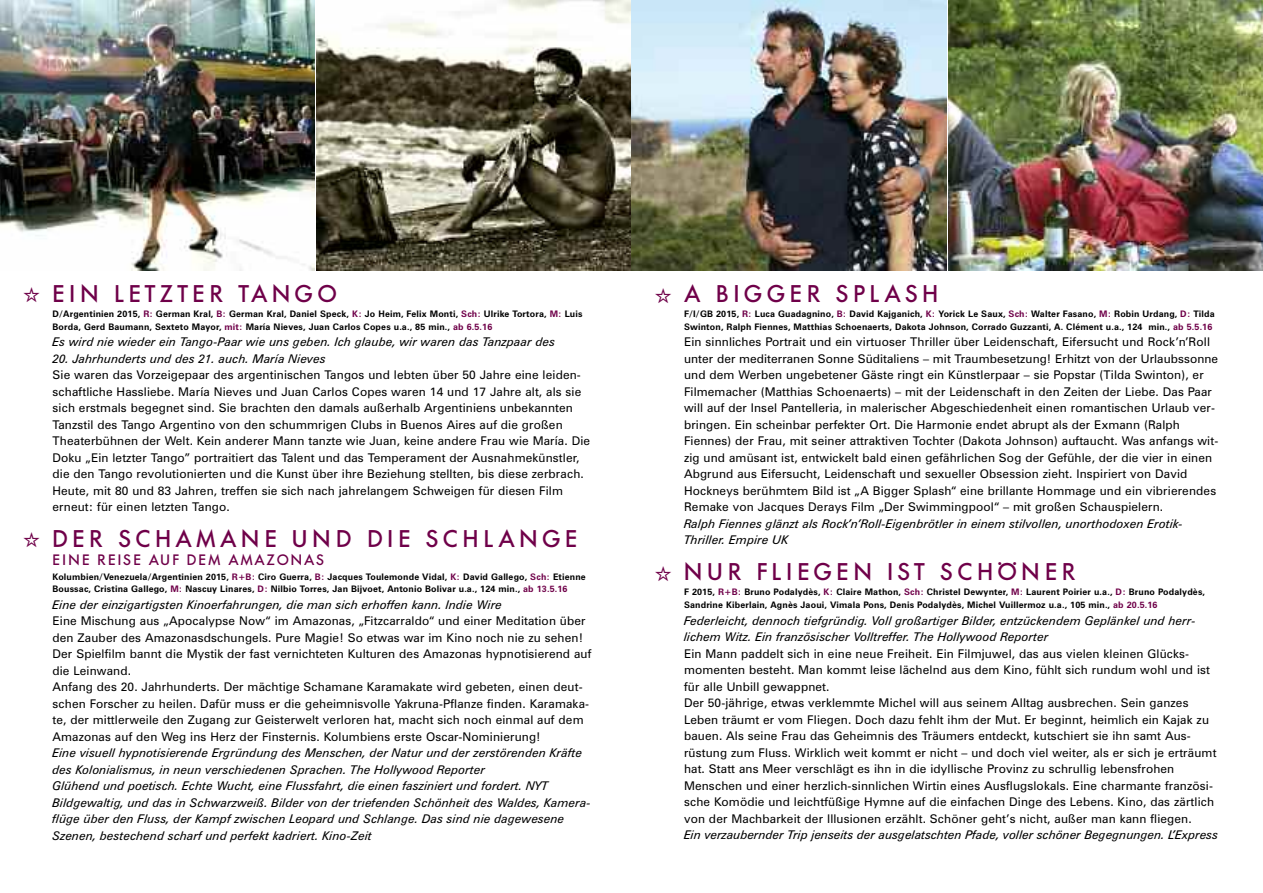
<style>
.page{position:relative;width:1263px;height:893px;background:#fff}
.page>*{position:absolute;margin:0;border:0;box-sizing:border-box;transform-origin:0 0}
.t1{font:500 24px "Futura BQ";letter-spacing:.17em;color:#6f0049}
.t2{font:500 15px "Futura BQ";letter-spacing:.115em;color:#6f0049}
.t3{font:12px/16.5px "Zurich BT";letter-spacing:.01em;color:#000}
.t4{font:italic 12px/16.5px "Zurich BT";color:#000}
.t5{font:700 9px/12.8px "Zurich BT";letter-spacing:.015em;color:#000}
.s1{color:#6f0049}
</style>
<div class="page">
<img style="left:0;top:0;width:315px;height:270px">
<img style="left:317px;top:0;width:629px;height:270px">
<img style="left:948px;top:0;width:315px;height:270px">
<h1 class="t1" style="left:53px;top:280px;width:287px">EIN LETZTER TANGO</h1>
<p class="t5" style="left:53px;top:308px;width:531px">D/Argentinien 2015, <span class="s1">R:</span> German Kral, <span class="s1">B:</span> German Kral, Daniel Speck, <span class="s1">K:</span> Jo Heim, Felix Monti, <span class="s1">Sch:</span> Ulrike Tortora, <span class="s1">M:</span> Luis<br>Borda, Gerd Baumann, Sexteto Mayor, <span class="s1">mit:</span> María Nieves, Juan Carlos Copes u.a., 85 min., <span class="s1">ab 6.5.16</span></p>
<p class="t4" style="left:53px;top:335px;width:504px">Es wird nie wieder ein Tango-Paar wie uns geben. Ich glaube, wir waren das Tanzpaar des</p>
<p class="t4" style="left:53px;top:351px;width:275px">20. Jahrhunderts und des 21. auch. María Nieves</p>
<p class="t3" style="left:53px;top:368px;width:539px">Sie waren das Vorzeigepaar des argentinischen Tangos und lebten über 50 Jahre eine leiden&shy;schaftliche Hassliebe. María Nieves und Juan Carlos Copes waren 14 und 17 Jahre alt, als sie sich erstmals begegnet sind. Sie brachten den damals außerhalb Argentiniens unbekannten Tanzstil des Tango Argentino von den schummrigen Clubs in Buenos Aires auf die großen Theaterbühnen der Welt. Kein anderer Mann tanzte wie Juan, keine andere Frau wie María. Die Doku „Ein letzter Tango” portraitiert das Talent und das Temperament der Ausnahmekünstler, die den Tango revolutionierten und die Kunst über ihre Beziehung stellten, bis diese zerbrach.<br>Heute, mit 80 und 83 Jahren, treffen sie sich nach jahrelangem Schweigen für diesen Film erneut: für einen letzten Tango.</p>
<h1 class="t1" style="left:53px;top:526px;width:526px">DER SCHAMANE UND DIE SCHLANGE</h1>
<p class="t2" style="left:53px;top:551px;width:273px">EINE REISE AUF DEM AMAZONAS</p>
<p class="t5" style="left:53px;top:571px;width:535px">Kolumbien/Venezuela/Argentinien 2015, <span class="s1">R+B:</span> Ciro Guerra, <span class="s1">B:</span> Jacques Toulemonde Vidal, <span class="s1">K:</span> David Gallego, <span class="s1">Sch:</span> Etienne<br>Boussac, Cristina Gallego, <span class="s1">M:</span> Nascuy Linares, <span class="s1">D:</span> Nilbio Torres, Jan Bijvoet, Antonio Bolivar u.a., 124 min., <span class="s1">ab 13.5.16</span></p>
<p class="t4" style="left:53px;top:597px;width:451px">Eine der einzigartigsten Kinoerfahrungen, die man sich erhoffen kann. Indie Wire</p>
<p class="t3" style="left:52px;top:614px;width:540px">Eine Mischung aus „Apocalypse Now“ im Amazonas, „Fitzcarraldo“ und einer Meditation über den Zauber des Amazonasdschungels. Pure Magie! So etwas war im Kino noch nie zu sehen!<br>Der Spielfilm bannt die Mystik der fast vernichteten Kulturen des Amazonas hypnotisierend auf die Leinwand.<br>Anfang des 20. Jahrhunderts. Der mächtige Schamane Karamakate wird gebeten, einen deut&shy;schen Forscher zu heilen. Dafür muss er die geheimnisvolle Yakruna-Pflanze finden. Karamaka&shy;te, der mittlerweile den Zugang zur Geisterwelt verloren hat, macht sich noch einmal auf dem Amazonas auf den Weg ins Herz der Finsternis. Kolumbiens erste Oscar-Nominierung!</p>
<p class="t4" style="left:52px;top:746px;width:540px">Eine visuell hypnotisierende Ergründung des Menschen, der Natur und der zerstörenden Kräfte des Kolonialismus, in neun verschiedenen Sprachen. The Hollywood Reporter<br>Glühend und poetisch. Echte Wucht, eine Flussfahrt, die einen fasziniert und fordert. NYT Bildgewaltig, und das in Schwarzweiß. Bilder von der triefenden Schönheit des Waldes, Kamera&shy;flüge über den Fluss, der Kampf zwischen Leopard und Schlange. Das sind nie dagewesene Szenen, bestechend scharf und perfekt kadriert. Kino-Zeit</p>
<h1 class="t1" style="left:684px;top:280px;width:256px">A BIGGER SPLASH</h1>
<p class="t5" style="left:684px;top:308px;width:532px">F/I/GB 2015, <span class="s1">R:</span> Luca Guadagnino, <span class="s1">B:</span> David Kajganich, <span class="s1">K:</span> Yorick Le Saux, <span class="s1">Sch:</span> Walter Fasano, <span class="s1">M:</span> Robin Urdang, <span class="s1">D:</span> Tilda<br>Swinton, Ralph Fiennes, Matthias Schoenaerts, Dakota Johnson, Corrado Guzzanti, A. Clément u.a., 124 min., <span class="s1">ab 5.5.16</span></p>
<p class="t3" style="left:684px;top:335px;width:536px">Ein sinnliches Portrait und ein virtuoser Thriller über Leidenschaft, Eifersucht und Rock’n’Roll unter der mediterranen Sonne Süditaliens – mit Traumbesetzung! Erhitzt von der Urlaubssonne und dem Werben ungebetener Gäste ringt ein Künstlerpaar – sie Popstar (Tilda Swinton), er Filmemacher (Matthias Schoenaerts) – mit der Leidenschaft in den Zeiten der Liebe. Das Paar will auf der Insel Pantelleria, in malerischer Abgeschiedenheit einen romantischen Urlaub ver&shy;bringen. Ein scheinbar perfekter Ort. Die Harmonie endet abrupt als der Exmann (Ralph Fiennes) der Frau, mit seiner attraktiven Tochter (Dakota Johnson) auftaucht. Was anfangs wit&shy;zig und amüsant ist, entwickelt bald einen gefährlichen Sog der Gefühle, der die vier in einen Abgrund aus Eifersucht, Leidenschaft und sexueller Obsession zieht. Inspiriert von David Hockneys berühmtem Bild ist „A Bigger Splash“ eine brillante Hommage und ein vibrierendes Remake von Jacques Derays Film „Der Swimmingpool“ – mit großen Schauspielern.</p>
<p class="t4" style="left:684px;top:516px;width:500px">Ralph Fiennes glänzt als Rock’n’Roll-Eigenbrötler in einem stilvollen, unorthodoxen Erotik-<br>Thriller. Empire UK</p>
<h1 class="t1" style="left:684px;top:559px;width:393px">NUR FLIEGEN IST SCHÖNER</h1>
<p class="t5" style="left:684px;top:587px;width:523px">F 2015, <span class="s1">R+B:</span> Bruno Podalydès, <span class="s1">K:</span> Claire Mathon, <span class="s1">Sch:</span> Christel Dewynter, <span class="s1">M:</span> Laurent Poirier u.a., <span class="s1">D:</span> Bruno Podalydès,<br>Sandrine Kiberlain, Agnès Jaoui, Vimala Pons, Denis Podalydès, Michel Vuillermoz u.a., 105 min., <span class="s1">ab 20.5.16</span></p>
<p class="t4" style="left:684px;top:613px;width:513px">Federleicht, dennoch tiefgründig. Voll großartiger Bilder, entzückendem Geplänkel und herr&shy;lichem Witz. Ein französischer Volltreffer. The Hollywood Reporter</p>
<p class="t3" style="left:684px;top:646px;width:534px">Ein Mann paddelt sich in eine neue Freiheit. Ein Filmjuwel, das aus vielen kleinen Glücks&shy;momenten besteht. Man kommt leise lächelnd aus dem Kino, fühlt sich rundum wohl und ist für alle Unbill gewappnet.<br>Der 50-jährige, etwas verklemmte Michel will aus seinem Alltag ausbrechen. Sein ganzes Leben träumt er vom Fliegen. Doch dazu fehlt ihm der Mut. Er beginnt, heimlich ein Kajak zu bauen. Als seine Frau das Geheimnis des Träumers entdeckt, kutschiert sie ihn samt Aus&shy;rüstung zum Fluss. Wirklich weit kommt er nicht – und doch viel weiter, als er sich je erträumt hat. Statt ans Meer verschlägt es ihn in die idyllische Provinz zu schrullig lebensfrohen Menschen und einer herzlich-sinnlichen Wirtin eines Ausflugslokals. Eine charmante französi&shy;sche Komödie und leichtfüßige Hymne auf die einfachen Dinge des Lebens. Kino, das zärtlich von der Machbarkeit der Illusionen erzählt. Schöner geht’s nicht, außer man kann fliegen.</p>
<p class="t4" style="left:684px;top:828px;width:536px">Ein verzaubernder Trip jenseits der ausgelatschten Pfade, voller schöner Begegnungen. L’Express</p>
</div>
